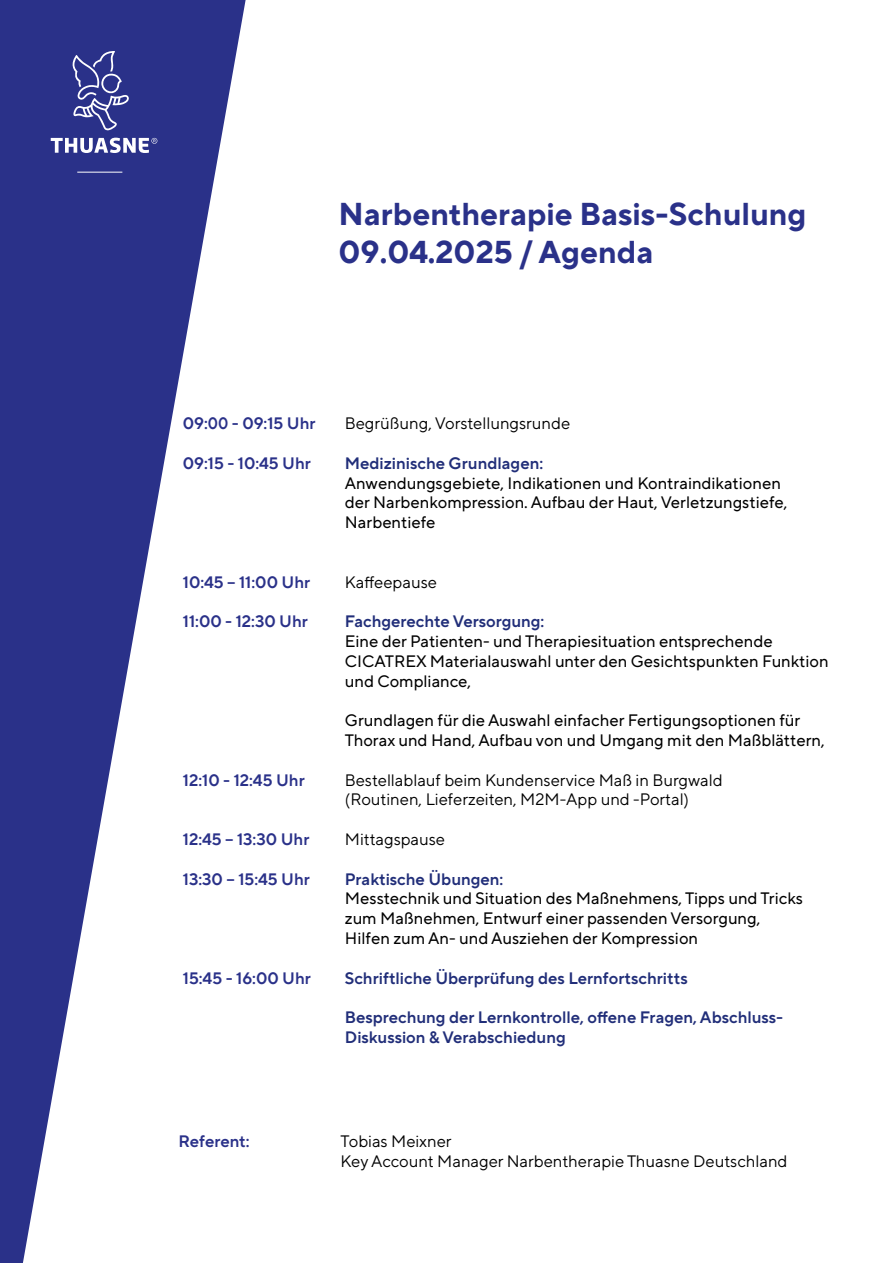
<style>
.page{position:relative;width:893px;height:1263px;background:#fff}
.page>*{position:absolute;margin:0;border:0;box-sizing:border-box;transform-origin:0 0}
.t1{font:700 31.5px/37.8px "TT Norms Pro";color:#2a3189}
.t2{font:16.5px/19.8px "TT Norms Pro";color:#000}
.t3{font:16.5px/19.8px "TT Norms Pro";color:#000}
.t4{font:600 16.5px/19.8px "TT Norms Pro";color:#212e79}
.t5{font:600 16.5px "TT Norms Pro";color:#2a3189}
</style>
<div class="page">
<svg style="left:0;top:0;width:246px;height:1263px;fill:#2a3189"></svg>
<div style="left:16px;top:17px;width:168px;height:168px;background:#2a3189"></div>
<svg style="left:72px;top:51px;width:57px;height:80px"></svg>
<hr style="left:77px;top:172px;width:45px;height:1px;background:#fff">
<svg style="left:51px;top:138px;width:106px;height:15px"></svg>
<h1 class="t1" style="left:338px;top:193px;width:469px">Narbentherapie Basis-Schulung<br>09.04.2025 / Agenda</h1>
<p class="t5" style="left:183px;top:411px;width:134px">09:00 - 09:15 Uhr</p>
<p class="t3" style="left:345px;top:412px;width:227px">Begrüßung, Vorstellungsrunde</p>
<p class="t5" style="left:183px;top:451px;width:130px">09:15 - 10:45 Uhr</p>
<p class="t4" style="left:345px;top:452px;width:200px">Medizinische Grundlagen:</p>
<p class="t2" style="left:345px;top:472px;width:444px">Anwendungsgebiete, Indikationen und Kontraindikationen der Narbenkompression. Aufbau der Haut, Verletzungstiefe,<br>Narbentiefe</p>
<p class="t5" style="left:183px;top:570px;width:129px">10:45 – 11:00 Uhr</p>
<p class="t3" style="left:345px;top:571px;width:94px">Kaffeepause</p>
<p class="t5" style="left:183px;top:609px;width:127px">11:00 - 12:30 Uhr</p>
<p class="t4" style="left:345px;top:610px;width:201px">Fachgerechte Versorgung:</p>
<p class="t2" style="left:345px;top:630px;width:485px">Eine der Patienten- und Therapiesituation entsprechende<br>CICATREX Materialauswahl unter den Gesichtspunkten Funktion und Compliance,</p>
<p class="t2" style="left:345px;top:709px;width:481px">Grundlagen für die Auswahl einfacher Fertigungsoptionen für<br>Thorax und Hand, Aufbau von und Umgang mit den Maßblättern,</p>
<p class="t5" style="left:183px;top:768px;width:123px">12:10 - 12:45 Uhr</p>
<p class="t3" style="left:345px;top:769px;width:379px">Bestellablauf beim Kundenservice Maß in Burgwald (Routinen, Lieferzeiten, M2M-App und -Portal)</p>
<p class="t5" style="left:183px;top:827px;width:128px">12:45 – 13:30 Uhr</p>
<p class="t3" style="left:345px;top:828px;width:102px">Mittagspause</p>
<p class="t5" style="left:183px;top:867px;width:129px">13:30 – 15:45 Uhr</p>
<p class="t4" style="left:345px;top:868px;width:160px">Praktische Übungen:</p>
<p class="t2" style="left:345px;top:887px;width:460px">Messtechnik und Situation des Maßnehmens, Tipps und Tricks zum Maßnehmen, Entwurf einer passenden Versorgung,<br>Hilfen zum An- und Ausziehen der Kompression</p>
<p class="t5" style="left:183px;top:966px;width:130px">15:45 - 16:00 Uhr</p>
<p class="t4" style="left:345px;top:967px;width:344px">Schriftliche Überprüfung des Lernfortschritts</p>
<p class="t4" style="left:345px;top:1006px;width:440px">Besprechung der Lernkontrolle, offene Fragen, Abschluss-<br>Diskussion &amp; Verabschiedung</p>
<p class="t5" style="left:179px;top:1129px;width:73px">Referent:</p>
<p class="t3" style="left:341px;top:1130px;width:448px">Tobias Meixner<br>Key Account Manager Narbentherapie Thuasne Deutschland</p>
</div>
